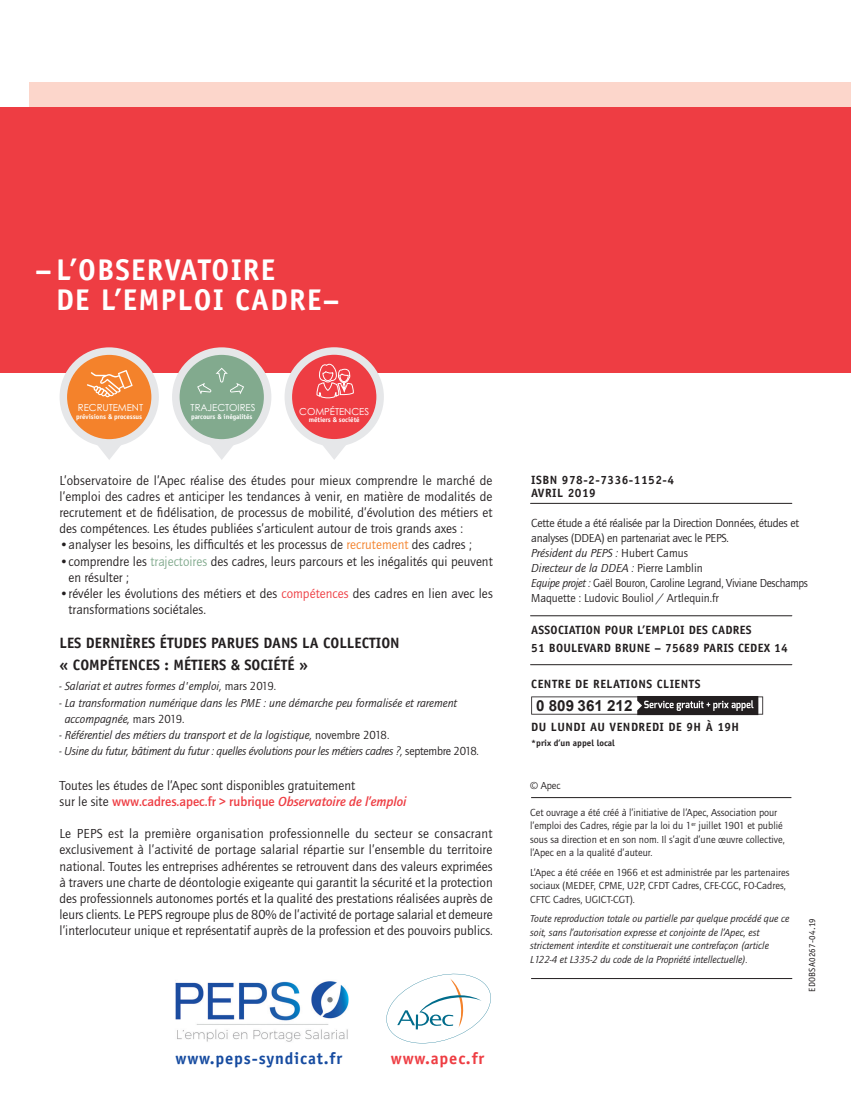
<style>
.page{position:relative;width:851px;height:1106px;background:#fff}
.page>*{position:absolute;margin:0;border:0;box-sizing:border-box;transform-origin:0 0}
.t1{font:700 30px/30px "Officina Sans";letter-spacing:.04em;color:#fff}
.t2{font:700 16.5px "Officina Sans";letter-spacing:.05em;color:#164ba0}
.t3{font:700 16.5px "Officina Sans";letter-spacing:.05em;color:#ee3d43}
.t4{font:700 15.15px "Arial";color:#231f20}
.t5{font:700 15px/21.6px "Officina Sans";color:#231f20}
.t6{font:13.5px/16.2px "Quay Itc T";color:#231f20}
.t7{font:12px/15px "Quay Itc T";letter-spacing:-.02em;color:#231f20}
.t8{font:italic 12px/16.2px "Quay Itc T";color:#231f20}
.t9{font:italic 12px "Quay Itc T";letter-spacing:-.02em;color:#231f20}
.t10{font:700 12px/13.5px "Officina Sans";letter-spacing:.04em;color:#231f20}
.t11{font:700 12px/18px "Officina Sans";letter-spacing:.02em;color:#231f20}
.t12{font:10.5px/13.5px "Quay Itc T";color:#231f20}
.t13{font:italic 10.5px/13.5px "Quay Itc T";color:#231f20}
.t14{font:9.6px "Century Gothic";letter-spacing:-.005em;color:#fff}
.t15{font:700 9px "Officina Sans";color:#231f20}
.t16{font:9px "Officina Sans";letter-spacing:.025em;color:#231f20}
.t17{font:700 6.9px "Officina Sans";letter-spacing:-.005em;color:#fff}
.s1{color:#f4822b}
.s2{color:#82aa8e}
.s3{color:#ee3d43}
.s4{font-style:normal}
.s5{font-weight:700;color:#ee3d43}
.s6{font-weight:700;font-style:italic;color:#ee3d43}
.s7{font-style:italic}
</style>
<div class="page">
<div style="left:30px;top:82px;width:820px;height:26px;background:#fcd6cb"></div>
<div style="left:0;top:108px;width:850px;height:265px;background:#ee3d43"></div>
<hr style="left:530px;top:615px;width:261px;height:1px;background:#231f20">
<hr style="left:530px;top:664px;width:261px;height:1px;background:#231f20">
<svg style="left:531px;top:696px;width:232px;height:19px"></svg>
<hr style="left:531px;top:797px;width:260px;height:1px;background:#231f20">
<hr style="left:531px;top:978px;width:261px;height:1px;background:#231f20">
<hr style="left:530px;top:503px;width:261px;height:1px;background:#231f20">
<svg style="left:207px;top:444px;width:29px;height:16px"></svg>
<div style="left:176px;top:351px;width:91px;height:92px;background:#82aa8e;border-radius:50%"></div>
<div style="left:172px;top:347px;width:99px;height:99px;border:8px solid #e6e7e9;border-radius:50%"></div>
<svg style="left:197px;top:368px;width:47px;height:26px"></svg>
<svg style="left:95px;top:444px;width:29px;height:16px"></svg>
<div style="left:63px;top:351px;width:92px;height:92px;background:#f4822b;border-radius:50%"></div>
<div style="left:60px;top:347px;width:99px;height:99px;border:8px solid #e6e7e9;border-radius:50%"></div>
<svg style="left:87px;top:370px;width:46px;height:27px"></svg>
<svg style="left:320px;top:444px;width:29px;height:16px"></svg>
<div style="left:288px;top:351px;width:92px;height:92px;background:#ee3d43;border-radius:50%"></div>
<div style="left:284px;top:347px;width:100px;height:99px;border:8px solid #e6e7e9;border-radius:50%"></div>
<svg style="left:316px;top:357px;width:38px;height:41px"></svg>
<svg style="left:386px;top:973px;width:105px;height:71px"></svg>
<img style="left:175px;top:980px;width:174px;height:62px">
<h1 class="t1" style="left:56px;top:255px;width:285px;text-indent:-21px">–L’OBSERVATOIRE<br>DE L’EMPLOI CADRE–</h1>
<p class="t14" style="left:78px;top:402px;width:67px">RECRUTEMENT</p>
<p class="t17" style="left:76px;top:412px;width:67px">prévisions &amp; processus</p>
<p class="t14" style="left:190px;top:402px;width:66px">TRAJECTOIRES</p>
<p class="t17" style="left:191px;top:412px;width:63px">parcours &amp; inégalités</p>
<p class="t14" style="left:299px;top:405px;width:71px">COMPÉTENCES</p>
<p class="t17" style="left:309px;top:416px;width:52px">métiers &amp; société</p>
<p class="t6" style="left:60px;top:472px;width:434px;text-align:justify">L’observatoire de l’Apec réalise des études pour mieux comprendre le marché de l’emploi des cadres et anticiper les tendances à venir, en matière de modalités de recrutement et de fidélisation, de processus de mobilité, d’évolution des métiers et des compétences. Les études publiées s’articulent autour de trois grands axes :</p>
<p class="t6" style="left:60px;top:536px;width:413px">•analyser les besoins, les difficultés et les processus de <span class="s1">recrutement</span> des cadres ;</p>
<p class="t6" style="left:69px;top:553px;width:425px;text-indent:-9px">•comprendre les <span class="s2">trajectoires</span> des cadres, leurs parcours et les inégalités qui peuvent en résulter ;</p>
<p class="t6" style="left:69px;top:585px;width:425px;text-indent:-9px">•révéler les évolutions des métiers et des <span class="s3">compétences</span> des cadres en lien avec les transformations sociétales.</p>
<p class="t5" style="left:60px;top:632px;width:341px">LES DERNIÈRES ÉTUDES PARUES DANS LA COLLECTION « COMPÉTENCES : MÉTIERS &amp; SOCIÉTÉ »</p>
<p class="t8" style="left:60px;top:678px;width:218px">- Salariat et autres formes d'emploi, <span class="s4">mars 2019.</span></p>
<p class="t8" style="left:65px;top:694px;width:394px;text-indent:-5px">- La transformation numérique dans les PME : une démarche peu formalisée et rarement accompagnée, <span class="s4">mars 2019.</span></p>
<p class="t8" style="left:60px;top:727px;width:331px">- Référentiel des métiers du transport et de la logistique, <span class="s4">novembre 2018.</span></p>
<p class="t9" style="left:60px;top:744px;width:421px">- Usine du futur, bâtiment du futur : quelles évolutions pour les métiers cadres ?, <span class="s4">septembre 2018.</span></p>
<p class="t6" style="left:60px;top:776px;width:348px">Toutes les études de l’Apec sont disponibles gratuitement<br>sur le site <span class="s5">www.cadres.apec.fr &gt; rubrique</span> <span class="s6">Observatoire de l’emploi</span></p>
<p class="t6" style="left:60px;top:825px;width:434px;text-align:justify">Le PEPS est la première organisation professionnelle du secteur se consacrant exclusivement à l’activité de portage salarial répartie sur l’ensemble du territoire national. Toutes les entreprises adhérentes se retrouvent dans des valeurs exprimées à travers une charte de déontologie exigeante qui garantit la sécurité et la protection des professionnels autonomes portés et la qualité des prestations réalisées auprès de leurs clients. Le PEPS regroupe plus de 80% de l’activité de portage salarial et demeure l’interlocuteur unique et représentatif auprès de la profession et des pouvoirs publics.</p>
<p class="t2" style="left:175px;top:1048px;width:168px">www.peps-syndicat.fr</p>
<p class="t3" style="left:391px;top:1048px;width:95px">www.apec.fr</p>
<p class="t10" style="left:531px;top:472px;width:144px">ISBN 978-2-7336-1152-4<br>AVRIL 2019</p>
<p class="t7" style="left:531px;top:515px;width:278px">Cette étude a été réalisée par la Direction Données, études et analyses (DDEA) en partenariat avec le PEPS.<br><span class="s7">Président du PEPS :</span> Hubert Camus<br><span class="s7">Directeur de la DDEA :</span> Pierre Lamblin<br><span class="s7">Equipe projet :</span> Gaël Bouron, Caroline Legrand, Viviane Deschamps Maquette : Ludovic Bouliol / Artlequin.fr</p>
<p class="t11" style="left:531px;top:620px;width:258px">ASSOCIATION POUR L’EMPLOI DES CADRES<br>51 BOULEVARD BRUNE – 75689 PARIS CEDEX 14</p>
<p class="t10" style="left:531px;top:676px;width:171px">CENTRE DE RELATIONS CLIENTS</p>
<p class="t10" style="left:531px;top:720px;width:209px">DU LUNDI AU VENDREDI DE 9H À 19H</p>
<p class="t15" style="left:531px;top:737px;width:85px">*prix d’un appel local</p>
<p class="t4" style="left:536px;top:695px;width:98px">0 809 361 212</p>
<p class="t12" style="left:530px;top:778px;width:32px">© Apec</p>
<p class="t12" style="left:530px;top:805px;width:256px">Cet ouvrage a été créé à l’initiative de l’Apec, Association pour l’emploi des Cadres, régie par la loi du 1<sup>er</sup> juillet 1901 et publié sous sa direction et en son nom. Il s’agit d’une œuvre collective, l’Apec en a la qualité d’auteur.</p>
<p class="t12" style="left:530px;top:865px;width:261px">L’Apec a été créée en 1966 et est administrée par les partenaires sociaux (MEDEF, CPME, U2P, CFDT Cadres, CFE-CGC, FO-Cadres,<br>CFTC Cadres, UGICT-CGT).</p>
<p class="t13" style="left:530px;top:912px;width:261px">Toute reproduction totale ou partielle par quelque procédé que ce soit, sans l’autorisation expresse et conjointe de l’Apec, est strictement interdite et constituerait une contrefaçon (article L122-4 et L335-2 du code de la Propriété intellectuelle).</p>
<p class="t16" style="left:806px;top:991px;width:75px;rotate:-90deg">EDOBSA0267-04.19</p>
</div>
